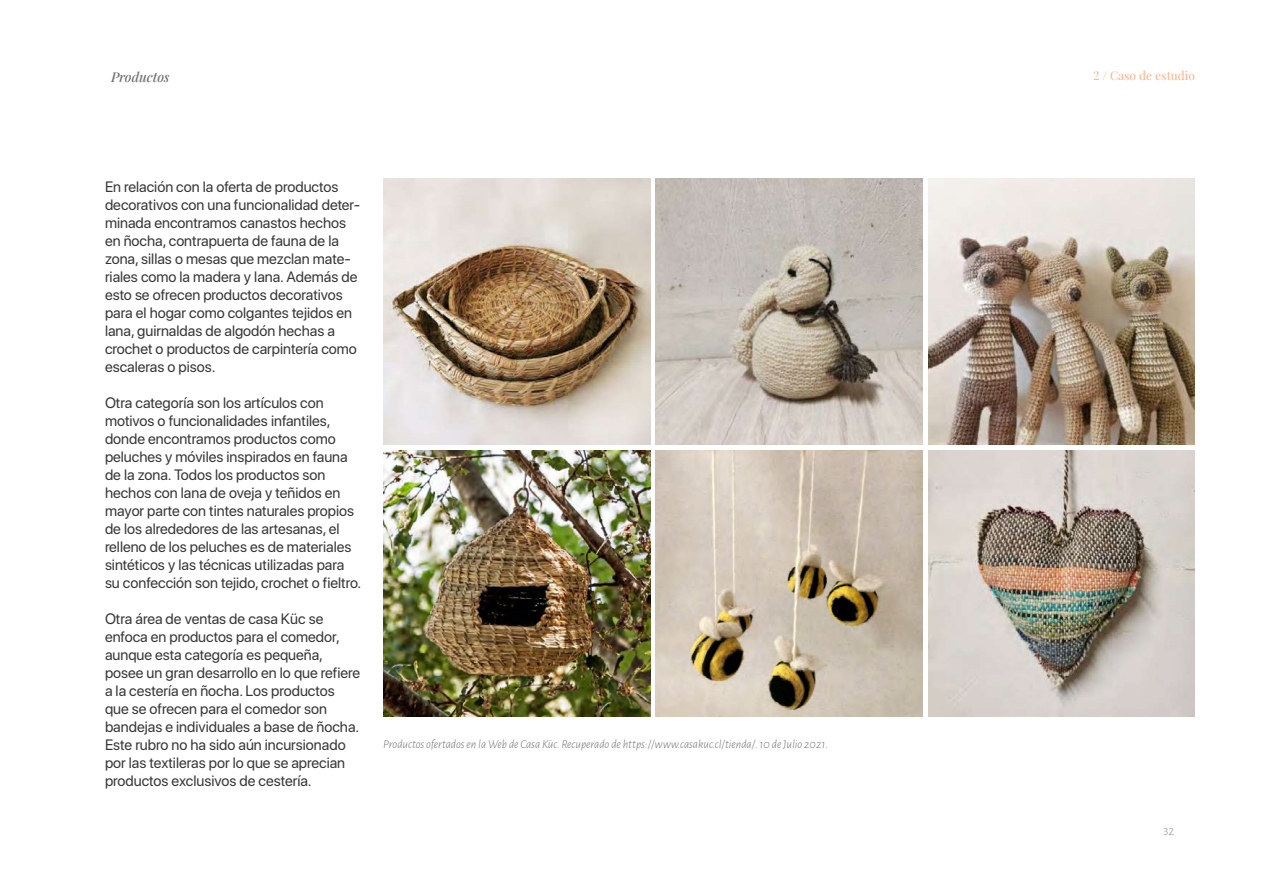
<style>
.page{position:relative;width:1263px;height:893px;background:#fff}
.page>*{position:absolute;margin:0;border:0;box-sizing:border-box;transform-origin:0 0}
.t1{font:15px/18px "SF Pro Display";color:#363636}
.t2{font:italic 500 13.5px "Playfair Display";color:#6f6f6f}
.t3{font:italic 300 12px "Alegreya Sans";color:#6f6f6f}
.t4{font:12px "Playfair Display";color:#ffaf85}
.t5{font:300 12px "Alegreya Sans";color:#8c8c8c}
</style>
<div class="page">
<img style="left:383px;top:178px;width:267px;height:267px">
<img style="left:383px;top:450px;width:267px;height:267px">
<img style="left:656px;top:178px;width:266px;height:267px">
<img style="left:656px;top:450px;width:266px;height:267px">
<img style="left:928px;top:178px;width:267px;height:267px">
<img style="left:928px;top:450px;width:267px;height:267px">
<p class="t2" style="left:111px;top:67px;width:60px">Productos</p>
<p class="t1" style="left:105px;top:177px;width:257px">En relación con la oferta de productos decorativos con una funcionalidad deter&shy;minada encontramos canastos hechos en ñocha, contrapuerta de fauna de la zona, sillas o mesas que mezclan mate&shy;riales como la madera y lana. Además de esto se ofrecen productos decorativos para el hogar como colgantes tejidos en lana, guirnaldas de algodón hechas a crochet o productos de carpintería como escaleras o pisos.</p>
<p class="t1" style="left:105px;top:393px;width:258px">Otra categoría son los artículos con motivos o funcionalidades infantiles, donde encontramos productos como peluches y móviles inspirados en fauna de la zona. Todos los productos son hechos con lana de oveja y teñidos en mayor parte con tintes naturales propios de los alrededores de las artesanas, el relleno de los peluches es de materiales sintéticos y las técnicas utilizadas para su confección son tejido, crochet o fieltro.</p>
<p class="t1" style="left:105px;top:609px;width:257px">Otra área de ventas de casa Küc se enfoca en productos para el comedor, aunque esta categoría es pequeña, posee un gran desarrollo en lo que refiere a la cestería en ñocha. Los productos que se ofrecen para el comedor son bandejas e individuales a base de ñocha.<br>Este rubro no ha sido aún incursionado por las textileras por lo que se aprecian productos exclusivos de cestería.</p>
<p class="t3" style="left:383px;top:736px;width:446px">Productos ofertados en la Web de Casa Küc. Recuperado de https://www.casakuc.cl/tienda/. 10 de Julio 2021.</p>
<p class="t4" style="left:1093px;top:67px;width:103px">2 / Caso de estudio</p>
<p class="t5" style="left:1163px;top:823px;width:12px">32</p>
</div>
